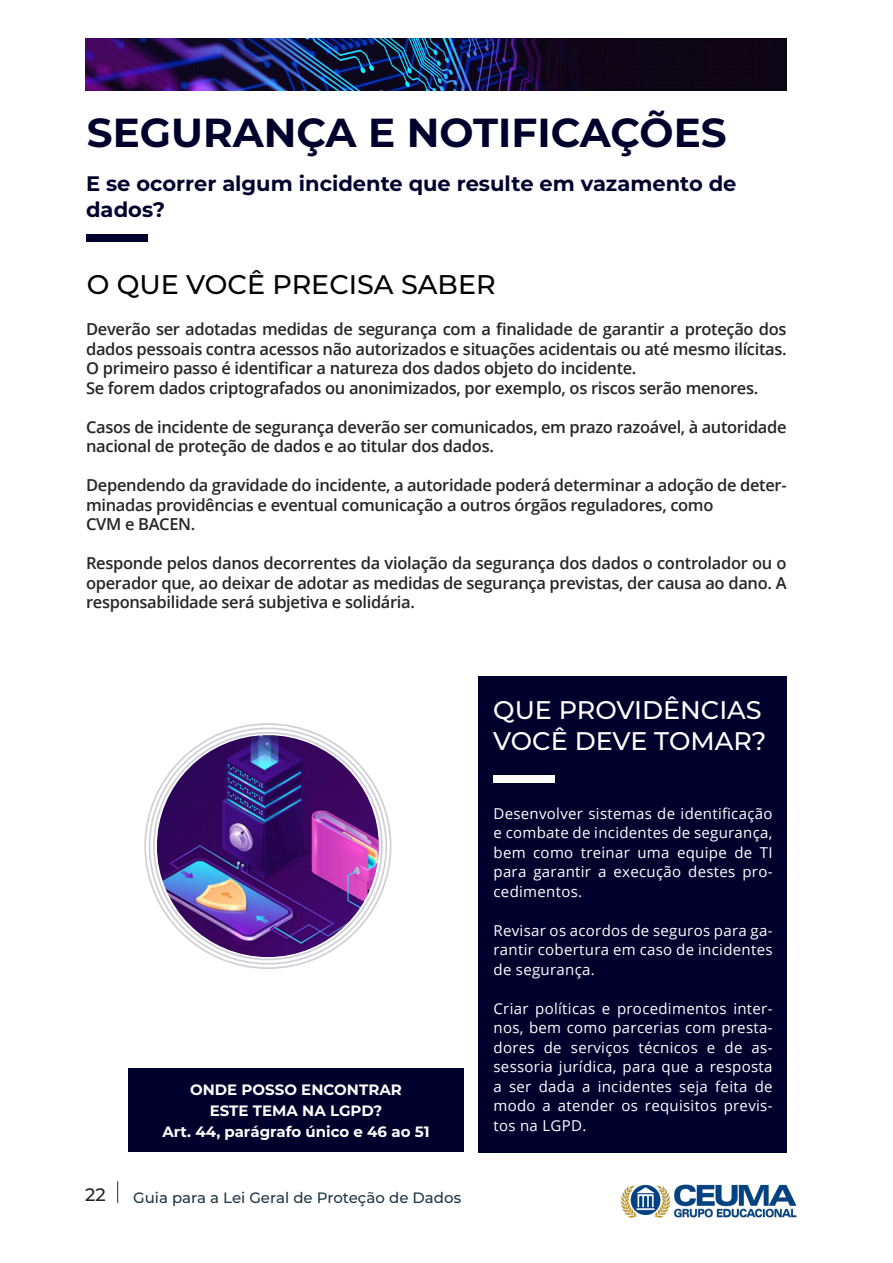
<style>
.page{position:relative;width:893px;height:1263px;background:#fff}
.page>*{position:absolute;margin:0;border:0;box-sizing:border-box;transform-origin:0 0}
.t1{font:700 40.5px "Montserrat";color:#00002d}
.Title_1{font:500 27px "Montserrat";color:#000}
.Title_1-2{font:500 25.5px/31.5px "Montserrat";color:#fff}
.Title_2{font:700 21px/25.5px "Montserrat";color:#00002d}
.t2{font:500 18px "Montserrat";color:#282526}
.Sub_Title_Left{font:600 16.5px/19.5px "Open Sans";letter-spacing:-.02em;color:#282526;text-align:justify}
.Body_Text_2{font:15px/19.5px "Open Sans";letter-spacing:.02em;color:#fff;text-align:justify}
.Title_2-2{font:700 15px "Montserrat";color:#fff}
.t3{font:500 15px "Montserrat";color:#203746}
</style>
<div class="page">
<div style="left:478px;top:676px;width:309px;height:476px;background:#00002d"></div>
<div style="left:128px;top:1068px;width:336px;height:84px;background:#00002d"></div>
<img style="left:157px;top:735px;width:222px;height:222px;border-radius:111px">
<svg style="left:117px;top:1181px;width:1px;height:22px"></svg>
<img style="left:620px;top:1184px;width:177px;height:34px">
<div style="left:86px;top:234px;width:62px;height:7px;background:#00002d"></div>
<div style="left:493px;top:775px;width:62px;height:8px;background:#fff"></div>
<img style="left:85px;top:39px;width:702px;height:51px">
<p class="t1" style="left:87px;top:104px;width:641px">SEGURANÇA E NOTIFICAÇÕES</p>
<p class="Title_2" style="left:86px;top:170px;width:652px">E se ocorrer algum incidente que resulte em vazamento de dados?</p>
<p class="Title_1" style="left:87px;top:266px;width:410px">O QUE VOCÊ PRECISA SABER</p>
<p class="Sub_Title_Left" style="left:86px;top:319px;width:702px">Deverão ser adotadas medidas de segurança com a finalidade de garantir a proteção dos dados pessoais contra acessos não autorizados e situações acidentais ou até mesmo ilícitas.<br>O primeiro passo é identificar a natureza dos dados objeto do incidente.</p>
<p class="Sub_Title_Left" style="left:86px;top:377px;width:674px">Se forem dados criptografados ou anonimizados, por exemplo, os riscos serão menores.</p>
<p class="Sub_Title_Left" style="left:86px;top:416px;width:702px">Casos de incidente de segurança deverão ser comunicados, em prazo razoável, à autoridade nacional de proteção de dados e ao titular dos dados.</p>
<p class="Sub_Title_Left" style="left:86px;top:475px;width:702px">Dependendo da gravidade do incidente, a autoridade poderá determinar a adoção de deter&shy;minadas providências e eventual comunicação a outros órgãos reguladores, como</p>
<p class="Sub_Title_Left" style="left:86px;top:514px;width:111px">CVM e BACEN.</p>
<p class="Sub_Title_Left" style="left:86px;top:553px;width:702px">Responde pelos danos decorrentes da violação da segurança dos dados o controlador ou o operador que, ao deixar de adotar as medidas de segurança previstas, der causa ao dano. A responsabilidade será subjetiva e solidária.</p>
<p class="Title_2-2" style="left:190px;top:1078px;width:213px">ONDE POSSO ENCONTRAR</p>
<p class="Title_2-2" style="left:210px;top:1099px;width:174px">ESTE TEMA NA LGPD?</p>
<p class="Title_2-2" style="left:162px;top:1120px;width:269px">Art. 44, parágrafo único e 46 ao 51</p>
<p class="t2" style="left:85px;top:1182px;width:22px">22</p>
<p class="t3" style="left:133px;top:1187px;width:330px">Guia para a Lei Geral de Proteção de Dados</p>
<p class="Title_1-2" style="left:493px;top:693px;width:275px">QUE PROVIDÊNCIAS<br>VOCÊ DEVE TOMAR?</p>
<p class="Body_Text_2" style="left:493px;top:803px;width:281px">Desenvolver sistemas de identificação e combate de incidentes de segurança, bem como treinar uma equipe de TI para garantir a execução destes pro&shy;cedimentos.</p>
<p class="Body_Text_2" style="left:493px;top:920px;width:281px">Revisar os acordos de seguros para ga&shy;rantir cobertura em caso de incidentes de segurança.</p>
<p class="Body_Text_2" style="left:493px;top:998px;width:281px">Criar políticas e procedimentos inter&shy;nos, bem como parcerias com presta&shy;dores de serviços técnicos e de as&shy;sessoria jurídica, para que a resposta a ser dada a incidentes seja feita de modo a atender os requisitos previs&shy;tos na LGPD.</p>
</div>
